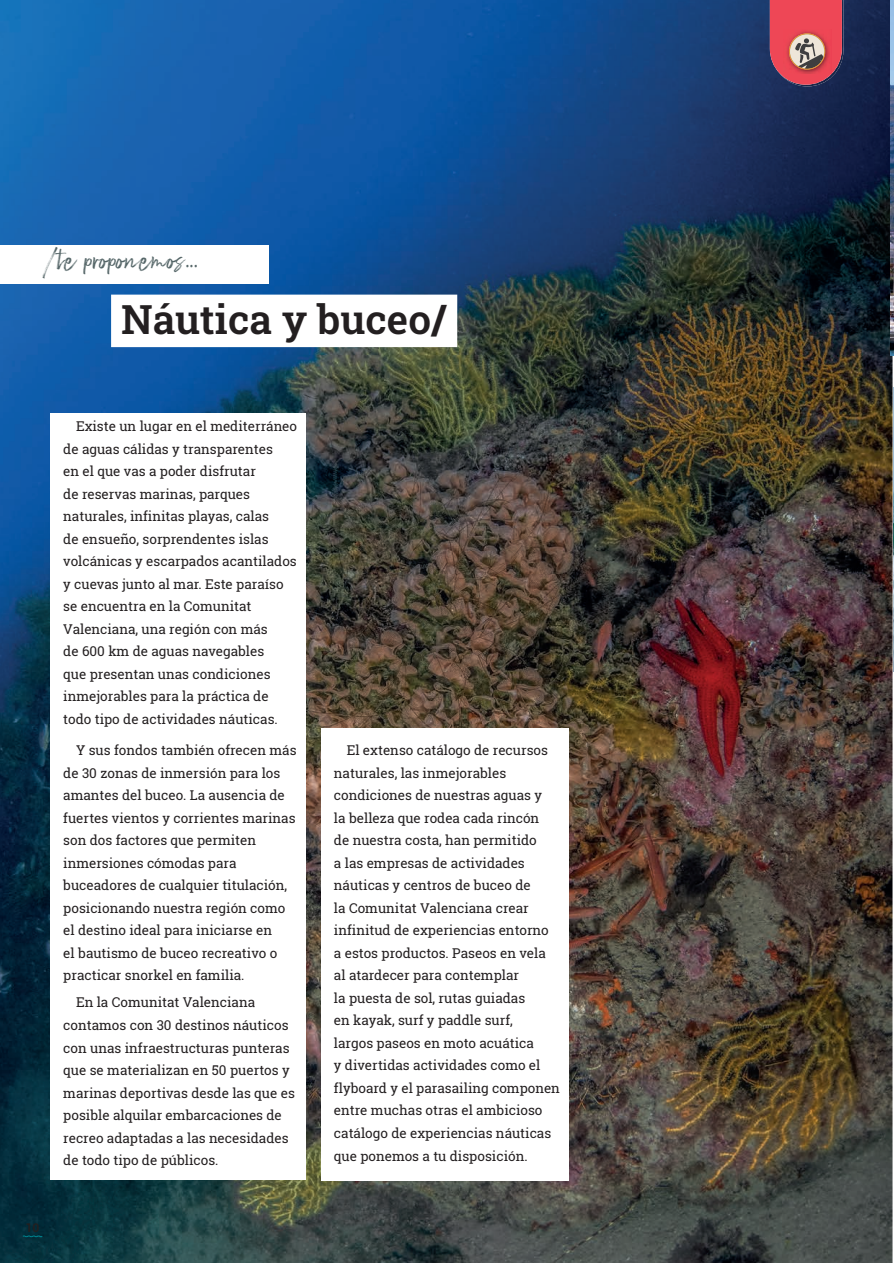
<style>
.page{position:relative;width:894px;height:1263px;background:#fff}
.page>*{position:absolute;margin:0;border:0;box-sizing:border-box;transform-origin:0 0}
.t1{font:40.5px "Roboto Slab";color:#231f20}
.t2{font:36px "Ghoppters";color:#546567}
.t3{font:13.5px/22.5px "Roboto Slab";color:#231f20}
.t4{font:700 12px "Roboto";color:#231f20}
.s1{font-family:"Roboto";font-weight:700}
</style>
<div class="page">
<img style="left:0;top:0;width:892px;height:1263px">
<div style="left:111px;top:295px;width:346px;height:52px;background:#fff"></div>
<div style="left:0;top:245px;width:269px;height:39px;background:#fff"></div>
<img style="left:779px;top:0;width:64px;height:86px">
<svg style="left:769px;top:0;width:72px;height:85px;background:#cc5460"></svg>
<div style="left:788px;top:33px;width:37px;height:37px;border:1px solid #e88c2c;border-radius:50%"></div>
<img style="left:892px;top:388px;width:1px;height:283px">
<img style="left:890px;top:0;width:3px;height:356px">
<div style="left:51px;top:413px;width:255px;height:767px;background:#fff"></div>
<div style="left:321px;top:728px;width:247px;height:452px;background:#fff"></div>
<svg style="left:22px;top:1235px;width:21px;height:2px"></svg>
<h2 class="t2" style="left:43px;top:232px;width:156px">/te proponemos...</h2>
<h1 class="t1" style="left:121px;top:292px;width:328px">Náutica y buceo<span class="s1">/</span></h1>
<p class="t4" style="left:25px;top:1219px;width:15px">10</p>
<p class="t3" style="left:63px;top:415px;width:235px;text-indent:13px">Existe un lugar en el mediterráneo de aguas cálidas y transparentes<br>en el que vas a poder disfrutar<br>de reservas marinas, parques naturales, infinitas playas, calas<br>de ensueño, sorprendentes islas volcánicas y escarpados acantilados y cuevas junto al mar. Este paraíso se encuentra en la Comunitat<br>Valenciana, una región con más<br>de 600 km de aguas navegables<br>que presentan unas condiciones inmejorables para la práctica de todo tipo de actividades náuticas.</p>
<p class="t3" style="left:63px;top:739px;width:235px;text-indent:13px">Y sus fondos también ofrecen más de 30 zonas de inmersión para los amantes del buceo. La ausencia de fuertes vientos y corrientes marinas son dos factores que permiten inmersiones cómodas para buceadores de cualquier titulación, posicionando nuestra región como el destino ideal para iniciarse en<br>el bautismo de buceo recreativo o practicar snorkel en familia.</p>
<p class="t3" style="left:63px;top:991px;width:233px;text-indent:13px">En la Comunitat Valenciana contamos con 30 destinos náuticos con unas infraestructuras punteras que se materializan en 50 puertos y marinas deportivas desde las que es posible alquilar embarcaciones de recreo adaptadas a las necesidades de todo tipo de públicos.</p>
<p class="t3" style="left:334px;top:739px;width:227px;text-indent:13px">El extenso catálogo de recursos naturales, las inmejorables condiciones de nuestras aguas y<br>la belleza que rodea cada rincón<br>de nuestra costa, han permitido<br>a las empresas de actividades náuticas y centros de buceo de<br>la Comunitat Valenciana crear infinitud de experiencias entorno<br>a estos productos. Paseos en vela al atardecer para contemplar<br>la puesta de sol, rutas guiadas<br>en kayak, surf y paddle surf,<br>largos paseos en moto acuática<br>y divertidas actividades como el flyboard y el parasailing componen entre muchas otras el ambicioso catálogo de experiencias náuticas que ponemos a tu disposición.</p>
</div>
